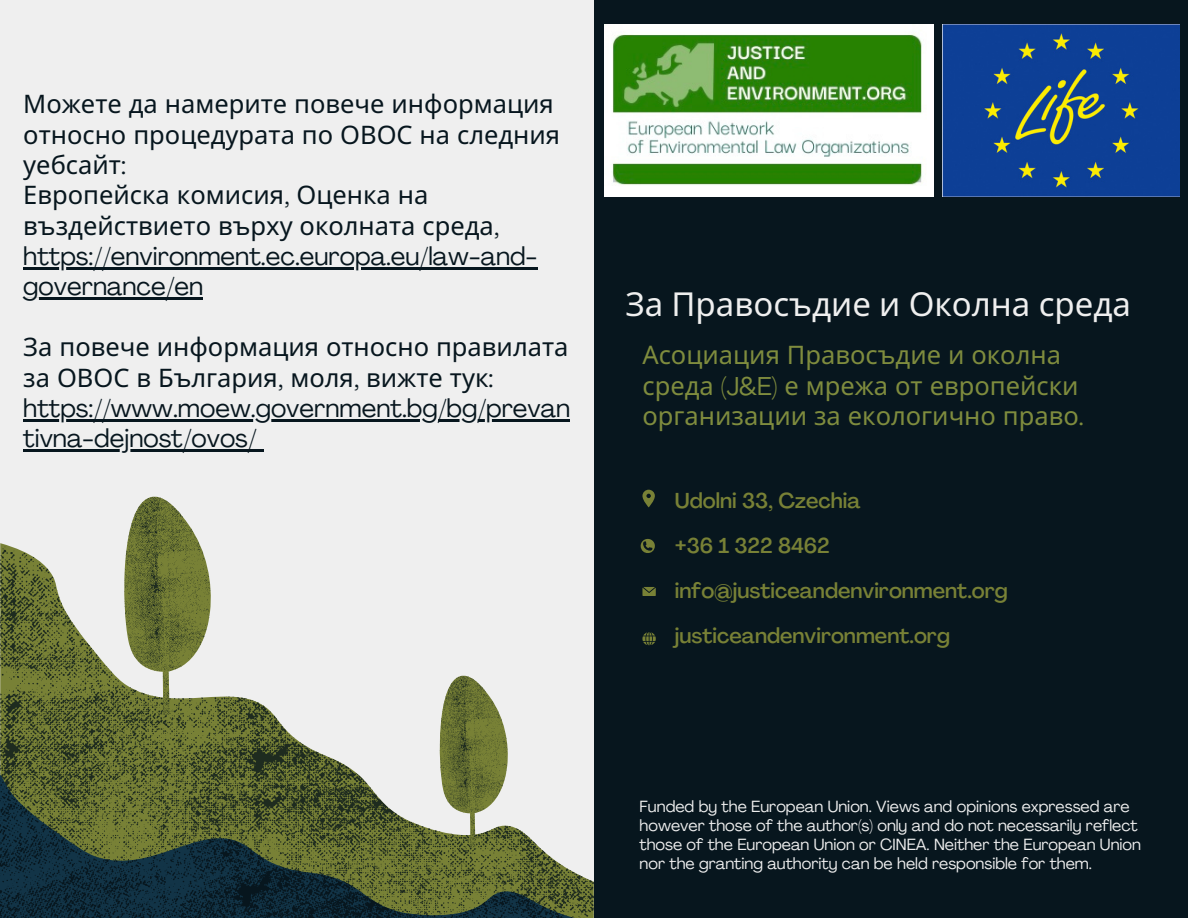
<style>
.page{position:relative;width:1188px;height:918px;background:#efefef}
.page>*{position:absolute;margin:0;border:0;box-sizing:border-box;transform-origin:0 0}
.t1{font:33px "Noto Sans";color:#efefef}
.t2{font:25.5px/30.3px "Noto Sans";color:#07161e}
.t3{font:25.5px/30.3px "Noto Sans";color:#7f8c3e}
.t4{font:25.5px/30.3px "Agrandir";color:#07161e}
.t5{font:500 21.3px "Agrandir";color:#788136}
.t6{font:16.05px/19.2px "Agrandir";color:#efefef}
.s1{font-family:"Agrandir"}
</style>
<div class="page">
<div style="left:594px;top:0;width:594px;height:918px;background:#07161e"></div>
<svg style="left:0;top:547px;width:59px;height:49px"></svg>
<svg style="left:0;top:600px;width:594px;height:318px"></svg>
<svg style="left:124px;top:497px;width:87px;height:218px"></svg>
<svg style="left:440px;top:676px;width:67px;height:171px"></svg>
<svg style="left:642px;top:490px;width:13px;height:17px"></svg>
<svg style="left:641px;top:539px;width:14px;height:14px"></svg>
<svg style="left:642px;top:587px;width:14px;height:9px"></svg>
<svg style="left:642px;top:632px;width:14px;height:13px"></svg>
<hr style="left:23px;top:267px;width:515px;height:3px;background:#07161e">
<hr style="left:23px;top:298px;width:180px;height:2px;background:#07161e">
<hr style="left:23px;top:419px;width:547px;height:2px;background:#07161e">
<hr style="left:23px;top:450px;width:234px;height:2px;background:#07161e">
<svg style="left:257px;top:450px;width:6px;height:2px"></svg>
<img style="left:605px;top:24px;width:328px;height:172px">
<img style="left:943px;top:24px;width:237px;height:172px">
<p class="t2" style="left:23px;top:88px;width:538px">Можете да намерите повече информация относно процедурата по ОВОС на следния уебсайт<span class="s1">:</span></p>
<p class="t2" style="left:23px;top:179px;width:516px">Европейска комисия<span class="s1">,</span> Оценка на въздействието върху околната среда<span class="s1">, https://environment.ec.europa.eu/law-and&shy;governance/en</span></p>
<p class="t2" style="left:23px;top:331px;width:547px">За повече информация относно правилата за ОВОС в България<span class="s1">,</span> моля<span class="s1">,</span> вижте тук<span class="s1">:</span></p>
<p class="t4" style="left:23px;top:395px;width:548px">https://www.moew.government.bg/bg/prevan tivna-dejnost/ovos/</p>
<p class="t1" style="left:625px;top:281px;width:507px">За Правосъдие и Околна среда</p>
<p class="t3" style="left:642px;top:339px;width:443px">Асоциация Правосъдие и околна среда <span class="s1">(J&amp;E)</span> е мрежа от европейски организации за екологично право<span class="s1">.</span></p>
<p class="t5" style="left:675px;top:492px;width:187px">Udolni 33, Czechia</p>
<p class="t5" style="left:675px;top:537px;width:157px">+36 1 322 8462</p>
<p class="t5" style="left:675px;top:582px;width:335px">info@justiceandenvironment.org</p>
<p class="t5" style="left:675px;top:627px;width:277px">justiceandenvironment.org</p>
<p class="t6" style="left:640px;top:798px;width:503px">Funded by the European Union. Views and opinions expressed are however those of the author(s) only and do not necessarily reflect those of the European Union or CINEA. Neither the European Union nor the granting authority can be held responsible for them.</p>
</div>
